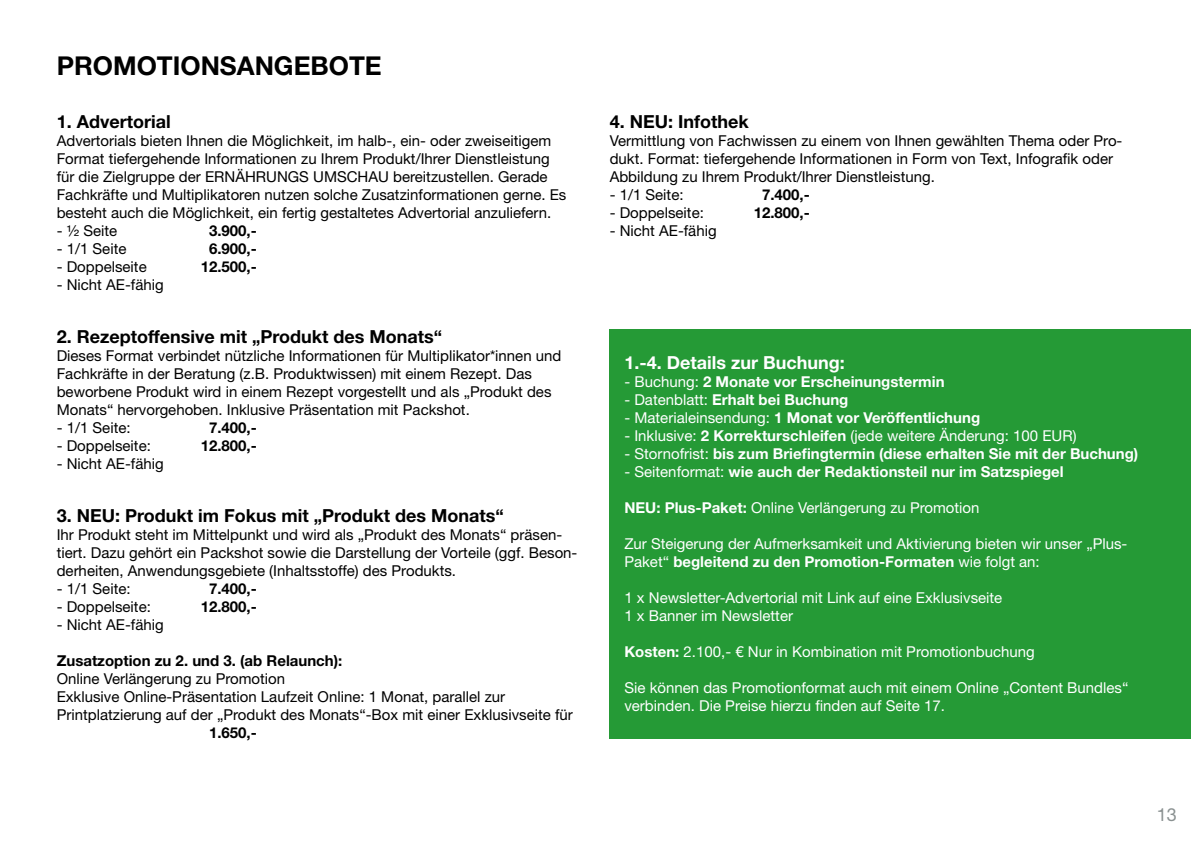
<style>
.page{position:relative;width:1191px;height:842px;background:#fff}
.page>*{position:absolute;margin:0;border:0;box-sizing:border-box;transform-origin:0 0}
.t1{font:700 26px "Helvetica Neue LT Std";color:#000}
.t2{font:700 18px "Helvetica Neue LT Std";color:#000}
.t3{font:700 18px "Helvetica Neue LT Std";color:#fff}
.t4{font:18px "Helvetica Neue LT Std";color:#8a9191}
.t5{font:15px/18px "Helvetica Neue LT Std";color:#000}
.t6{font:15px/18px "Helvetica Neue LT Std";color:#fff}
.t7{font:700 15px "Helvetica Neue LT Std";color:#fff}
.t8{font:700 15px "Helvetica Neue LT Std";color:#000}
.s1{font-weight:400}
.s2{font-weight:700}
</style>
<div class="page">
<div style="left:609px;top:329px;width:582px;height:409px;background:#259a36"></div>
<h1 class="t1" style="left:57px;top:50px;width:327px">PROMOTIONSANGEBOTE</h1>
<p class="t2" style="left:57px;top:111px;width:115px">1. Advertorial</p>
<p class="t5" style="left:57px;top:131px;width:511px">Advertorials bieten Ihnen die Möglichkeit, im halb-, ein- oder zweiseitigem Format tiefergehende Informationen zu Ihrem Produkt/Ihrer Dienstleistung für die Zielgruppe der ERNÄHRUNGS UMSCHAU bereitzustellen. Gerade Fachkräfte und Multiplikatoren nutzen solche Zusatzinformationen gerne. Es besteht auch die Möglichkeit, ein fertig gestaltetes Advertorial anzuliefern.</p>
<p class="t5" style="left:57px;top:221px;width:62px">- ½ Seite</p>
<p class="t8" style="left:209px;top:221px;width:49px">3.900,-</p>
<p class="t5" style="left:57px;top:239px;width:71px">- 1/1 Seite</p>
<p class="t8" style="left:209px;top:239px;width:49px">6.900,-</p>
<p class="t5" style="left:57px;top:257px;width:92px">- Doppelseite</p>
<p class="t8" style="left:201px;top:257px;width:58px">12.500,-</p>
<p class="t5" style="left:57px;top:275px;width:108px">- Nicht AE-fähig</p>
<p class="t2" style="left:57px;top:325px;width:387px">2. Rezeptoffensive mit „Produkt des Monats“</p>
<p class="t5" style="left:57px;top:346px;width:506px">Dieses Format verbindet nützliche Informationen für Multiplikator*innen und Fachkräfte in der Beratung (z.B. Produktwissen) mit einem Rezept. Das beworbene Produkt wird in einem Rezept vorgestellt und als „Produkt des Monats“ hervorgehoben. Inklusive Präsentation mit Packshot.</p>
<p class="t5" style="left:57px;top:418px;width:75px">- 1/1 Seite:</p>
<p class="t8" style="left:209px;top:418px;width:49px">7.400,-</p>
<p class="t5" style="left:57px;top:436px;width:96px">- Doppelseite:</p>
<p class="t8" style="left:201px;top:436px;width:58px">12.800,-</p>
<p class="t5" style="left:57px;top:454px;width:108px">- Nicht AE-fähig</p>
<p class="t2" style="left:57px;top:504px;width:449px">3. NEU: Produkt im Fokus mit „Produkt des Monats“</p>
<p class="t5" style="left:57px;top:525px;width:522px">Ihr Produkt steht im Mittelpunkt und wird als „Produkt des Monats“ präsen&shy;tiert. Dazu gehört ein Packshot sowie die Darstellung der Vorteile (ggf. Beson&shy;derheiten, Anwendungsgebiete (Inhaltsstoffe) des Produkts.</p>
<p class="t5" style="left:57px;top:579px;width:75px">- 1/1 Seite:</p>
<p class="t8" style="left:209px;top:579px;width:49px">7.400,-</p>
<p class="t5" style="left:57px;top:597px;width:96px">- Doppelseite:</p>
<p class="t8" style="left:201px;top:597px;width:58px">12.800,-</p>
<p class="t5" style="left:57px;top:615px;width:108px">- Nicht AE-fähig</p>
<p class="t8" style="left:57px;top:651px;width:287px">Zusatzoption zu 2. und 3. (ab Relaunch):</p>
<p class="t5" style="left:57px;top:669px;width:517px">Online Verlängerung zu Promotion<br>Exklusive Online-Präsentation Laufzeit Online: 1 Monat, parallel zur<br>Printplatzierung auf der „Produkt des Monats“-Box mit einer Exklusivseite für</p>
<p class="t8" style="left:209px;top:723px;width:49px">1.650,-</p>
<p class="t2" style="left:609px;top:111px;width:141px">4. NEU: Infothek</p>
<p class="t5" style="left:609px;top:131px;width:514px">Vermittlung von Fachwissen zu einem von Ihnen gewählten Thema oder Pro&shy;dukt. Format: tiefergehende Informationen in Form von Text, Infografik oder<br>Abbildung zu Ihrem Produkt/Ihrer Dienstleistung.</p>
<p class="t5" style="left:609px;top:185px;width:75px">- 1/1 Seite:</p>
<p class="t8" style="left:762px;top:185px;width:49px">7.400,-</p>
<p class="t5" style="left:609px;top:203px;width:96px">- Doppelseite:</p>
<p class="t8" style="left:753px;top:203px;width:58px">12.800,-</p>
<p class="t5" style="left:609px;top:221px;width:108px">- Nicht AE-fähig</p>
<p class="t3" style="left:624px;top:352px;width:222px">1.-4. Details zur Buchung:</p>
<p class="t7" style="left:624px;top:372px;width:322px"><span class="s1">- Buchung:</span> 2 Monate vor Erscheinungstermin</p>
<p class="t7" style="left:624px;top:390px;width:225px"><span class="s1">- Datenblatt:</span> Erhalt bei Buchung</p>
<p class="t7" style="left:624px;top:408px;width:357px"><span class="s1">- Materialeinsendung:</span> 1 Monat vor Veröffentlichung</p>
<p class="t6" style="left:624px;top:426px;width:453px">- Inklusive: <span class="s2">2 Korrekturschleifen</span> (jede weitere Änderung: 100 EUR)</p>
<p class="t7" style="left:624px;top:444px;width:515px"><span class="s1">- Stornofrist:</span> bis zum Briefingtermin (diese erhalten Sie mit der Buchung)</p>
<p class="t7" style="left:624px;top:462px;width:441px"><span class="s1">- Seitenformat:</span> wie auch der Redaktionsteil nur im Satzspiegel</p>
<p class="t6" style="left:624px;top:498px;width:357px"><span class="s2">NEU: Plus-Paket:</span> Online Verlängerung zu Promotion</p>
<p class="t6" style="left:624px;top:534px;width:504px">Zur Steigerung der Aufmerksamkeit und Aktivierung bieten wir unser „Plus-<br>Paket“ <span class="s2">begleitend zu den Promotion-Formaten</span> wie folgt an:</p>
<p class="t6" style="left:624px;top:588px;width:379px">1 x Newsletter-Advertorial mit Link auf eine Exklusivseite<br>1 x Banner im Newsletter</p>
<p class="t6" style="left:624px;top:642px;width:412px"><span class="s2">Kosten:</span> 2.100,- € Nur in Kombination mit Promotionbuchung</p>
<p class="t6" style="left:624px;top:678px;width:505px">Sie können das Promotionformat auch mit einem Online „Content Bundles“ verbinden. Die Preise hierzu finden auf Seite 17.</p>
<p class="t4" style="left:1156px;top:803px;width:22px">13</p>
</div>
